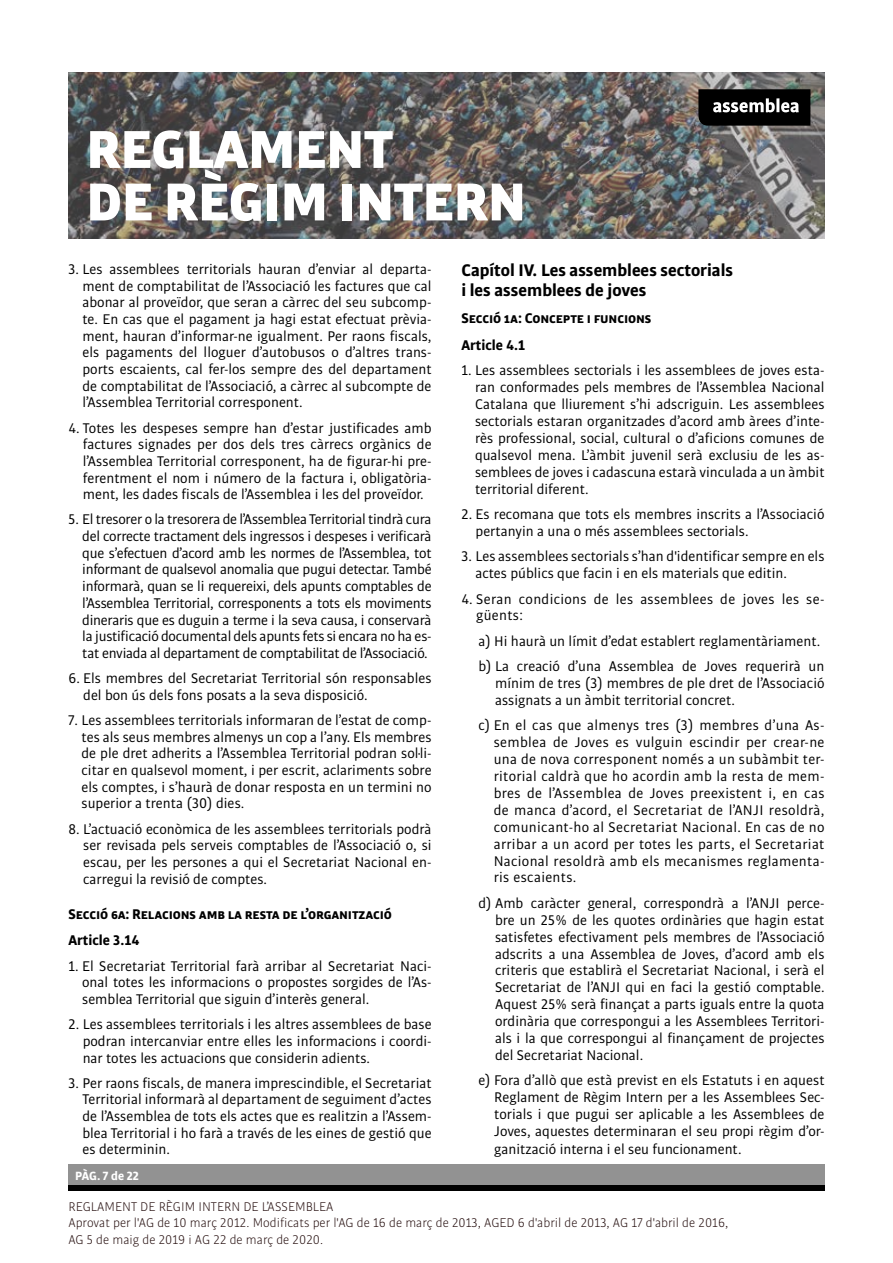
<style>
.page{position:relative;width:893px;height:1263px;background:#fff}
.page>*{position:absolute;margin:0;border:0;box-sizing:border-box;transform-origin:0 0}
.t1{font:900 57px/52.5px "Bulo";color:#fff}
.t2{font:700 18px/20px "Bulo";color:#000}
.t3{font:15px/16.6px "Bulo";color:#000;text-align:justify}
.t4{font:700 15px/26.7px "Bulo";letter-spacing:-.01em;color:#000}
.t5{font:15px/17px "Bulo";letter-spacing:.02em;color:#000}
.t6{font:300 13.5px/16.2px "Bulo";color:#240d0d}
.t7{font:700 12.75px "Bulo";color:#fff}
</style>
<div class="page">
<img style="left:68px;top:72px;width:756px;height:167px">
<div style="left:68px;top:1164px;width:756px;height:27px;background:#929292"></div>
<div style="left:68px;top:1185px;width:756px;height:6px;background:#000"></div>
<svg style="left:698px;top:89px;width:112px;height:37px"></svg>
<h1 class="t1" style="left:86px;top:121px;width:441px">REGLAMENT<br>DE RÈGIM INTERN</h1>
<p class="t3" style="left:82px;top:260px;width:351px;text-indent:-14px">3. Les assemblees territorials hauran d’enviar al departa&shy;ment de comptabilitat de l’Associació les factures que cal abonar al proveïdor, que seran a càrrec del seu subcomp&shy;te. En cas que el pagament ja hagi estat efectuat prèvia&shy;ment, hauran d’informar-ne igualment. Per raons fiscals, els pagaments del lloguer d’autobusos o d’altres trans&shy;ports escaients, cal fer-los sempre des del departament de comptabilitat de l’Associació, a càrrec al subcompte de l’Assemblea Territorial corresponent.</p>
<p class="t3" style="left:83px;top:419px;width:350px;text-indent:-14px">4. Totes les despeses sempre han d’estar justificades amb factures signades per dos dels tres càrrecs orgànics de l’Assemblea Territorial corresponent, ha de figurar-hi pre&shy;ferentment el nom i número de la factura i, obligatòria&shy;ment, les dades fiscals de l’Assemblea i les del proveïdor.</p>
<p class="t3" style="left:82px;top:511px;width:351px;text-indent:-14px">5. El tresorer o la tresorera de l’Assemblea Territorial tindrà cura del correcte tractament dels ingressos i despeses i verificarà que s’efectuen d’acord amb les normes de l’Assemblea, tot informant de qualsevol anomalia que pugui detectar. També informarà, quan se li requereixi, dels apunts comptables de l’Assemblea Territorial, corresponents a tots els moviments dineraris que es duguin a terme i la seva causa, i conservarà la justificació documental dels apunts fets si encara no ha es&shy;tat enviada al departament de comptabilitat de l’Associació.</p>
<p class="t3" style="left:83px;top:669px;width:350px;text-indent:-15px">6. Els membres del Secretariat Territorial són responsables del bon ús dels fons posats a la seva disposició.</p>
<p class="t3" style="left:82px;top:711px;width:352px;text-indent:-13px">7. Les assemblees territorials informaran de l’estat de comp&shy;tes als seus membres almenys un cop a l’any. Els membres de ple dret adherits a l’Assemblea Territorial podran sol·li&shy;citar en qualsevol moment, i per escrit, aclariments sobre els comptes, i s’haurà de donar resposta en un termini no superior a trenta (30) dies.</p>
<p class="t3" style="left:83px;top:820px;width:350px;text-indent:-15px">8. L’actuació econòmica de les assemblees territorials podrà ser revisada pels serveis comptables de l’Associació o, si escau, per les persones a qui el Secretariat Nacional en&shy;carregui la revisió de comptes.</p>
<p class="t4" style="left:68px;top:900px;width:325px">Secció 6a: Relacions amb la resta de l’organització<br>Article 3.14</p>
<p class="t3" style="left:82px;top:957px;width:351px;text-indent:-14px">1. El Secretariat Territorial farà arribar al Secretariat Naci&shy;onal totes les informacions o propostes sorgides de l’As&shy;semblea Territorial que siguin d’interès general.</p>
<p class="t3" style="left:83px;top:1016px;width:350px;text-indent:-14px">2. Les assemblees territorials i les altres assemblees de base podran intercanviar entre elles les informacions i coordi&shy;nar totes les actuacions que considerin adients.</p>
<p class="t3" style="left:82px;top:1074px;width:351px;text-indent:-14px">3. Per raons fiscals, de manera imprescindible, el Secretariat Territorial informarà al departament de seguiment d’actes de l’Assemblea de tots els actes que es realitzin a l’Assem&shy;blea Territorial i ho farà a través de les eines de gestió que es determinin.</p>
<p class="t2" style="left:461px;top:260px;width:273px">Capítol IV. Les assemblees sectorials i les assemblees de joves</p>
<p class="t4" style="left:461px;top:304px;width:191px">Secció 1a: Concepte i funcions<br>Article 4.1</p>
<p class="t3" style="left:475px;top:362px;width:351px;text-indent:-14px">1. Les assemblees sectorials i les assemblees de joves esta&shy;ran conformades pels membres de l’Assemblea Nacional Catalana que lliurement s’hi adscriguin. Les assemblees sectorials estaran organitzades d’acord amb àrees d’inte&shy;rès professional, social, cultural o d’aficions comunes de qualsevol mena. L’àmbit juvenil serà exclusiu de les as&shy;semblees de joves i cadascuna estarà vinculada a un àmbit territorial diferent.</p>
<p class="t3" style="left:476px;top:505px;width:350px;text-indent:-14px">2. Es recomana que tots els membres inscrits a l’Associació pertanyin a una o més assemblees sectorials.</p>
<p class="t3" style="left:475px;top:548px;width:351px;text-indent:-14px">3. Les assemblees sectorials s’han d'identificar sempre en els actes públics que facin i en els materials que editin.</p>
<p class="t5" style="left:476px;top:590px;width:350px;text-indent:-15px">4. Seran condicions de les assemblees de joves les se&shy;güents:</p>
<p class="t3" style="left:478px;top:628px;width:348px;line-height:25.3px">a) Hi haurà un límit d’edat establert reglamentàriament. b) La creació d’una Assemblea de Joves requerirà un</p>
<p class="t3" style="left:495px;top:674px;width:331px">mínim de tres (3) membres de ple dret de l’Associació assignats a un àmbit territorial concret.</p>
<p class="t3" style="left:494px;top:717px;width:332px;text-indent:-15px">c) En el cas que almenys tres (3) membres d’una As&shy;semblea de Joves es vulguin escindir per crear-ne una de nova corresponent només a un subàmbit ter&shy;ritorial caldrà que ho acordin amb la resta de mem&shy;bres de l’Assemblea de Joves preexistent i, en cas de manca d’acord, el Secretariat de l’ANJI resoldrà, comunicant-ho al Secretariat Nacional. En cas de no arribar a un acord per totes les parts, el Secretariat Nacional resoldrà amb els mecanismes reglamenta&shy;ris escaients.</p>
<p class="t3" style="left:495px;top:894px;width:331px;text-indent:-17px">d) Amb caràcter general, correspondrà a l’ANJI perce&shy;bre un 25% de les quotes ordinàries que hagin estat satisfetes efectivament pels membres de l’Associació adscrits a una Assemblea de Joves, d’acord amb els criteris que establirà el Secretariat Nacional, i serà el Secretariat de l’ANJI qui en faci la gestió comptable.<br>Aquest 25% serà finançat a parts iguals entre la quota ordinària que correspongui a les Assemblees Territori&shy;als i la que correspongui al finançament de projectes del Secretariat Nacional.</p>
<p class="t3" style="left:494px;top:1071px;width:332px;text-indent:-16px">e) Fora d’allò que està previst en els Estatuts i en aquest Reglament de Règim Intern per a les Assemblees Sec&shy;torials i que pugui ser aplicable a les Assemblees de Joves, aquestes determinaran el seu propi règim d’or-</p>
<p class="t3" style="left:494px;top:1141px;width:249px">ganització interna i el seu funcionament.</p>
<p class="t7" style="left:75px;top:1167px;width:65px">PÀG. 7 de 22</p>
<p class="t6" style="left:68px;top:1198px;width:661px">REGLAMENT DE RÈGIM INTERN DE L’ASSEMBLEA<br>Aprovat per l'AG de 10 març 2012. Modificats per l'AG de 16 de març de 2013, AGED 6 d'abril de 2013, AG 17 d'abril de 2016,<br>AG 5 de maig de 2019 i AG 22 de març de 2020.</p>
</div>
